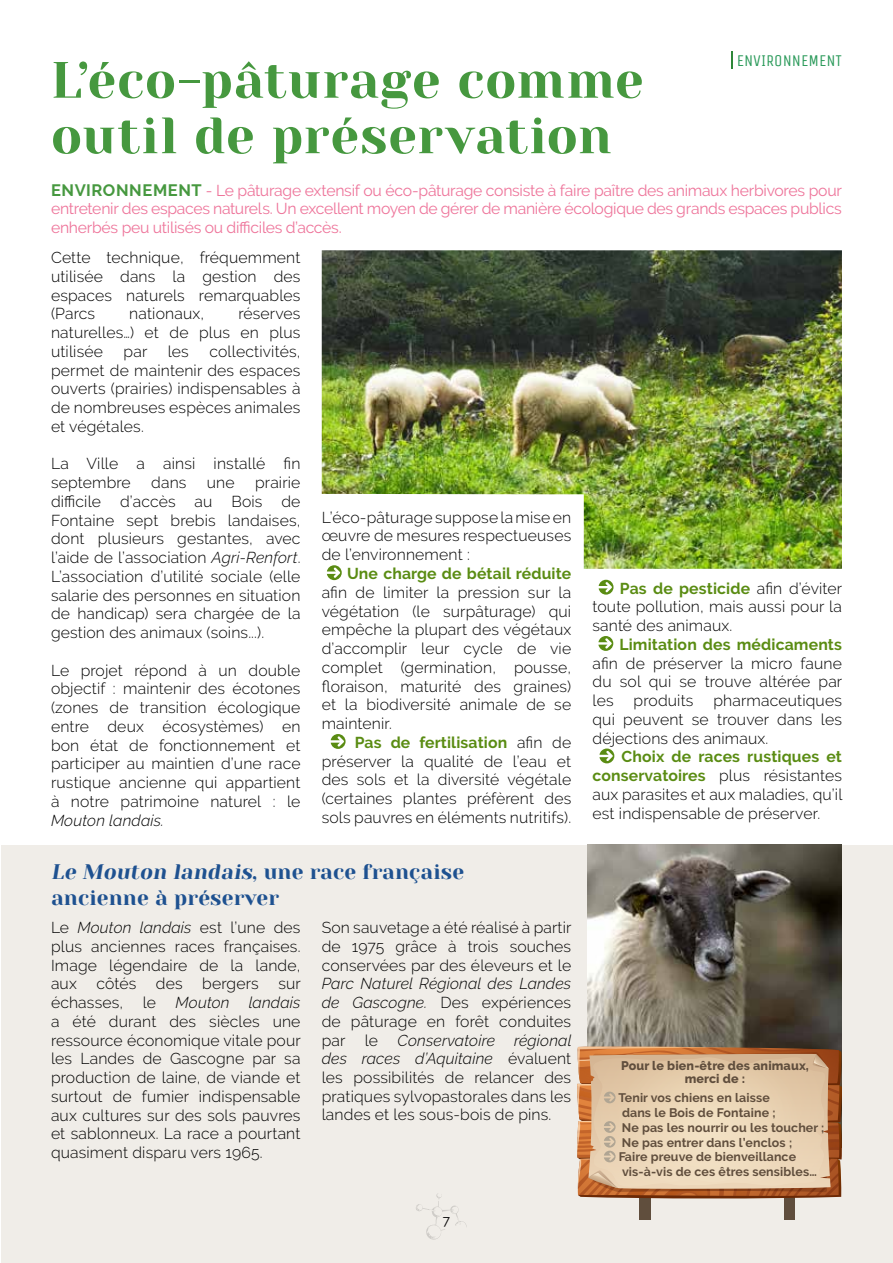
<style>
.page{position:relative;width:893px;height:1263px;background:#fff}
.page>*{position:absolute;margin:0;border:0;box-sizing:border-box;transform-origin:0 0}
.t1{font:51px/55.5px "Yeseva One";letter-spacing:.015em;color:#46983f}
.t2{font:21px/25.5px "Yeseva One";letter-spacing:.01em;color:#1e5190}
.t3{font:16.5px "Unica One";color:#2d9b5c}
.t4{font:300 15.75px/18.8px "Raleway";letter-spacing:.01em;color:#000;text-align:justify}
.t5{font:15.75px/18.9px "Raleway";letter-spacing:-.015em;color:#ee749a;text-align:justify}
.t6{font:700 15.75px "Raleway";letter-spacing:.01em;color:#5a8c13}
.t7{font:italic 300 15.75px "Raleway";letter-spacing:.01em;color:#000}
.t8{font:13.5px "Raleway";color:#000}
.t9{font:700 12.45px/14.7px "Raleway";letter-spacing:.01em;color:#604e3d}
.t10{font:800 12.45px/13px "Raleway";letter-spacing:.01em;color:#604e3d;text-align:center}
.s1{font-weight:700;font-size:16.5px;color:#46983f}
.s2{font-style:italic}
.s3{font-weight:700;color:#5a8c13}
</style>
<div class="page">
<div style="left:1px;top:845px;width:892px;height:418px;background:#f0ede8"></div>
<svg style="left:731px;top:52px;width:2px;height:17px"></svg>
<svg style="left:327px;top:569px;width:15px;height:11px"></svg>
<svg style="left:331px;top:734px;width:15px;height:15px"></svg>
<img style="left:588px;top:845px;width:254px;height:201px">
<svg style="left:599px;top:580px;width:14px;height:15px"></svg>
<svg style="left:598px;top:636px;width:15px;height:15px"></svg>
<svg style="left:599px;top:748px;width:15px;height:15px"></svg>
<img style="left:322px;top:250px;width:520px;height:319px">
<div style="left:639px;top:1153px;width:12px;height:67px;background:#604e3d"></div>
<div style="left:784px;top:1158px;width:10px;height:62px;background:#604e3d"></div>
<svg style="left:577px;top:1046px;width:265px;height:153px;background:#dbb997"></svg>
<svg style="left:416px;top:1193px;width:51px;height:47px"></svg>
<h1 class="t1" style="left:51px;top:50px;width:594px">L’éco-pâturage comme outil de préservation</h1>
<p class="t3" style="left:737px;top:51px;width:107px">ENVIRONNEMENT</p>
<p class="t5" style="left:51px;top:180px;width:792px"><span class="s1">ENVIRONNEMENT</span> - Le pâturage extensif ou éco-pâturage consiste à faire paître des animaux herbivores pour entretenir des espaces naturels. Un excellent moyen de gérer de manière écologique des grands espaces publics enherbés peu utilisés ou difficiles d’accès.</p>
<p class="t4" style="left:51px;top:248px;width:251px">Cette technique, fréquemment utilisée dans la gestion des espaces naturels remarquables (Parcs</p>
<p class="t4" style="left:51px;top:304px;width:251px;text-indent:187px">réserves naturelles…) et de plus en plus utilisée</p>
<p class="t4" style="left:129px;top:304px;width:76px">nationaux,</p>
<p class="t4" style="left:51px;top:342px;width:251px;text-indent:158px">collectivités, permet de maintenir des espaces ouverts (prairies) indispensables à de nombreuses espèces animales et végétales.</p>
<p class="t4" style="left:51px;top:454px;width:251px">La Ville a ainsi installé fin septembre</p>
<p class="t4" style="left:124px;top:342px;width:25px">par</p>
<p class="t4" style="left:168px;top:342px;width:23px">les</p>
<p class="t4" style="left:51px;top:473px;width:251px;text-indent:204px">prairie difficile d’accès au Bois de Fontaine sept brebis landaises, dont plusieurs gestantes, avec l’aide de l’association <span class="s2">Agri-Renfort</span>.<br>L’association d’utilité sociale (elle salarie des personnes en situation de handicap) sera chargée de la gestion des animaux (soins...).</p>
<p class="t4" style="left:51px;top:661px;width:251px">Le projet répond à un double objectif : maintenir des écotones (zones de transition écologique entre deux écosystèmes) en bon état de fonctionnement et participer au maintien d’une race rustique ancienne qui appartient à notre patrimoine naturel : le</p>
<p class="t7" style="left:51px;top:811px;width:115px">Mouton landais.</p>
<p class="t4" style="left:151px;top:473px;width:37px">dans</p>
<p class="t4" style="left:207px;top:473px;width:29px">une</p>
<p class="t4" style="left:322px;top:508px;width:251px">L’éco-pâturage suppose la mise en œuvre de mesures respectueuses de l’environnement :</p>
<p class="t6" style="left:347px;top:564px;width:226px">Une charge de bétail réduite</p>
<p class="t4" style="left:322px;top:583px;width:251px">afin de limiter la pression sur la végétation (le surpâturage) qui empêche la plupart des végétaux d’accomplir leur cycle de vie complet (germination, pousse, floraison, maturité des graines) et la biodiversité animale de se maintenir.</p>
<p class="t4" style="left:322px;top:733px;width:251px;text-indent:33px"><span class="s3">Pas de fertilisation</span> afin de préserver la qualité de l’eau et des sols et la diversité végétale (certaines plantes préfèrent des sols pauvres en éléments nutritifs).</p>
<h2 class="t2" style="left:51px;top:858px;width:415px"><span class="s2">Le Mouton landais</span>, une race française ancienne à préserver</h2>
<p class="t4" style="left:51px;top:918px;width:251px">Le <span class="s2">Mouton landais</span> est l’une des plus anciennes races françaises.<br>Image légendaire de la lande, aux côtés des bergers sur échasses, le <span class="s2">Mouton landais </span>a été durant des siècles une ressource économique vitale pour les Landes de Gascogne par sa production de laine, de viande et surtout de fumier indispensable aux cultures sur des sols pauvres et sablonneux. La race a pourtant quasiment disparu vers 1965.</p>
<p class="t4" style="left:322px;top:918px;width:251px">Son sauvetage a été réalisé à partir de 1975 grâce à trois souches conservées par des éleveurs et le</p>
<p class="t4" style="left:322px;top:974px;width:251px"><span class="s2">Parc Naturel Régional des Landes de Gascogne.</span> Des expériences de pâturage en forêt conduites par le <span class="s2">Conservatoire régional des races d’Aquitaine</span> évaluent les possibilités de relancer des pratiques sylvopastorales dans les landes et les sous-bois de pins.</p>
<p class="t8" style="left:443px;top:1212px;width:9px">7</p>
<p class="t4" style="left:592px;top:579px;width:251px;text-indent:27px"><span class="s3">Pas de pesticide</span> afin d’éviter toute pollution, mais aussi pour la santé des animaux.</p>
<p class="t6" style="left:619px;top:635px;width:224px">Limitation des médicaments</p>
<p class="t4" style="left:592px;top:653px;width:251px">afin de préserver la micro faune du sol qui se trouve altérée par les</p>
<p class="t4" style="left:592px;top:691px;width:251px;text-indent:121px">pharmaceutiques qui peuvent se trouver dans les déjections des animaux.</p>
<p class="t4" style="left:592px;top:747px;width:251px;text-indent:29px"><span class="s3">Choix de races rustiques et conservatoires</span> plus résistantes aux parasites et aux maladies, qu’il est indispensable de préserver.</p>
<p class="t4" style="left:634px;top:691px;width:61px">produits</p>
<p class="t10" style="left:621px;top:1059px;width:189px">Pour le bien-être des animaux, merci de :</p>
<p class="t9" style="left:618px;top:1090px;width:207px">Tenir vos chiens en laisse<br>dans le Bois de Fontaine ;<br>Ne pas les nourrir ou les toucher ;<br>Ne pas entrer dans l’enclos ;<br>Faire preuve de bienveillance vis-à-vis de ces êtres sensibles…</p>
</div>
